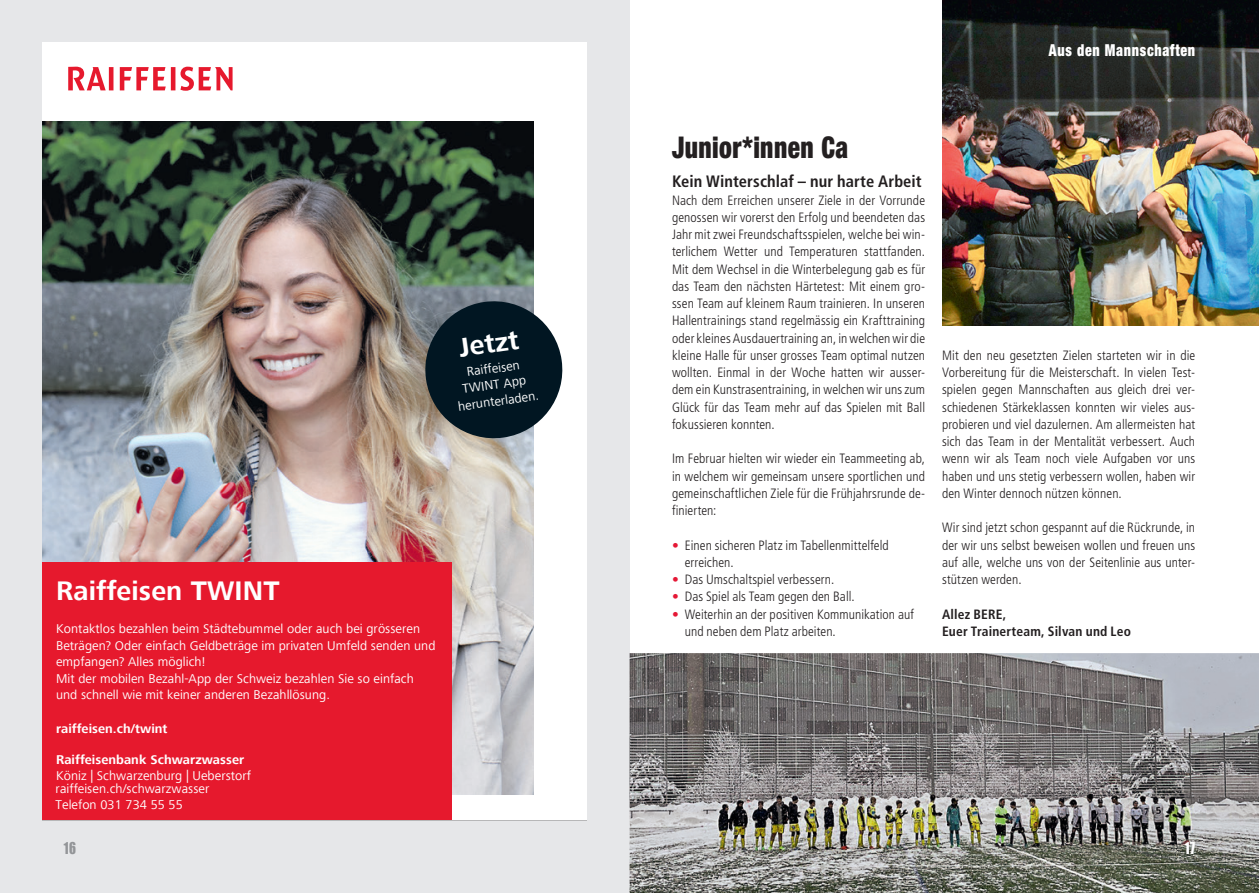
<style>
.page{position:relative;width:1259px;height:893px;background:#fff}
.page>*{position:absolute;margin:0;border:0;box-sizing:border-box;transform-origin:0 0}
.t1{font:900 condensed 30px "Helvetica Neue";letter-spacing:.015em;color:#231f20;scale:.85 1}
.t2{font:700 27.6px "Frutiger Next Com";letter-spacing:.005em;color:#fff}
.t3{font:700 condensed 16.5px "Frutiger";letter-spacing:.005em;color:#231f20}
.t4{font:900 condensed 16.5px "Helvetica Neue";letter-spacing:.05em;color:#fff;scale:.85 1}
.t5{font:15px "Impact";color:#939598;scale:.85 1}
.t6{font:15px "Impact";color:#fff;scale:.85 1}
.t7{font:300 condensed 13.5px/17.2px "Frutiger";letter-spacing:.005em;color:#231f20;text-align:justify}
.t8{font:700 condensed 13.5px/17.2px "Frutiger";letter-spacing:.015em;color:#231f20}
.t9{font:13.05px/16.5px "Frutiger Next Com";letter-spacing:.005em;color:#fff}
.t10{font:700 13.05px "Frutiger Next Com";letter-spacing:.005em;color:#fff}
.s1{font-family:"Frutiger Next LTW1 G"}
.s2{color:#e51836}
</style>
<div class="page">
<div style="left:0;top:0;width:629px;height:893px;background:#e6e7e9"></div>
<img style="left:629px;top:653px;width:630px;height:240px">
<img style="left:942px;top:0;width:317px;height:325px">
<img style="left:43px;top:43px;width:544px;height:777px">
<img style="left:1177px;top:834px;width:25px;height:27px">
<h2 class="t2" style="left:457px;top:332px;width:62px;rotate:-8deg"><span class="s1">J</span>etzt</h2>
<p class="t9" style="left:452px;top:366px;width:83px;text-align:center;rotate:-8deg">Raiffeise<span class="s1">n<br></span>TWINT App herunterladen.</p>
<h2 class="t2" style="left:56px;top:575px;width:225px">Raiffeisen TWINT</h2>
<p class="t9" style="left:56px;top:621px;width:381px">Kontaktlos bezahlen beim Städtebummel oder auch bei grösseren Beträgen? Oder einfach Geldbeträge im privaten Umfeld senden und empfangen? Alles möglich!<br>Mit der mobilen Bezahl-App der Schweiz bezahlen Sie so einfach und schnell wie mit keiner anderen Bezahllösung.</p>
<p class="t10" style="left:56px;top:721px;width:113px">raiffeisen.ch/twint</p>
<p class="t10" style="left:56px;top:752px;width:190px">Raiffeisenbank Schwarzwasser</p>
<p class="t9" style="left:56px;top:769px;width:197px;line-height:13.5px">Köniz | Schwarzenburg | Ueberstorf raiffeisen.ch/schwarzwasser</p>
<p class="t9" style="left:56px;top:796px;width:129px">Telefon 031 734 55 55</p>
<p class="t5" style="left:64px;top:836px;width:16px">16</p>
<p class="t4" style="left:1049px;top:40px;width:173px">Aus den Mannschaften</p>
<h1 class="t1" style="left:672px;top:129px;width:209px">Junior*innen Ca</h1>
<p class="t3" style="left:672px;top:172px;width:251px">Kein Winterschlaf – nur harte Arbeit</p>
<p class="t7" style="left:672px;top:191px;width:255px">Nach dem Erreichen unserer Ziele in der Vorrunde genossen wir vorerst den Erfolg und beendeten das Jahr mit zwei Freundschaftsspielen, welche bei win&shy;terlichem Wetter und Temperaturen stattfanden.<br>Mit dem Wechsel in die Winterbelegung gab es für das Team den nächsten Härtetest: Mit einem gro&shy;ssen Team auf kleinem Raum trainieren. In unseren Hallentrainings stand regelmässig ein Krafttraining oder kleines Ausdauertraining an, in welchen wir die kleine Halle für unser grosses Team optimal nutzen wollten. Einmal in der Woche hatten wir ausser&shy;dem ein Kunstrasentraining, in welchen wir uns zum Glück für das Team mehr auf das Spielen mit Ball fokussieren konnten.</p>
<p class="t7" style="left:672px;top:450px;width:255px">Im Februar hielten wir wieder ein Teammeeting ab, in welchem wir gemeinsam unsere sportlichen und gemeinschaftlichen Ziele für die Frühjahrsrunde de&shy;finierten:</p>
<p class="t7" style="left:685px;top:537px;width:205px;text-indent:-13px"><span class="s2">•</span> Einen sicheren Platz im Tabellenmittelfeld erreichen.</p>
<p class="t7" style="left:672px;top:571px;width:164px"><span class="s2">•</span> Das Umschaltspiel verbessern.</p>
<p class="t7" style="left:672px;top:588px;width:184px"><span class="s2">•</span> Das Spiel als Team gegen den Ball.</p>
<p class="t7" style="left:685px;top:606px;width:231px;text-indent:-13px"><span class="s2">•</span> Weiterhin an der positiven Kommunikation auf und neben dem Platz arbeiten.</p>
<p class="t7" style="left:942px;top:347px;width:255px">Mit den neu gesetzten Zielen starteten wir in die Vorbereitung für die Meisterschaft. In vielen Test&shy;spielen gegen Mannschaften aus gleich drei ver&shy;schiedenen Stärkeklassen konnten wir vieles aus&shy;probieren und viel dazulernen. Am allermeisten hat sich das Team in der Mentalität verbessert. Auch wenn wir als Team noch viele Aufgaben vor uns haben und uns stetig verbessern wollen, haben wir den Winter dennoch nützen können.</p>
<p class="t7" style="left:942px;top:519px;width:255px">Wir sind jetzt schon gespannt auf die Rückrunde, in der wir uns selbst beweisen wollen und freuen uns auf alle, welche uns von der Seitenlinie aus unter&shy;stützen werden.</p>
<p class="t8" style="left:942px;top:605px;width:190px">Allez BERE,<br>Euer Trainerteam, Silvan und Leo</p>
<p class="t6" style="left:1184px;top:836px;width:14px">17</p>
</div>
